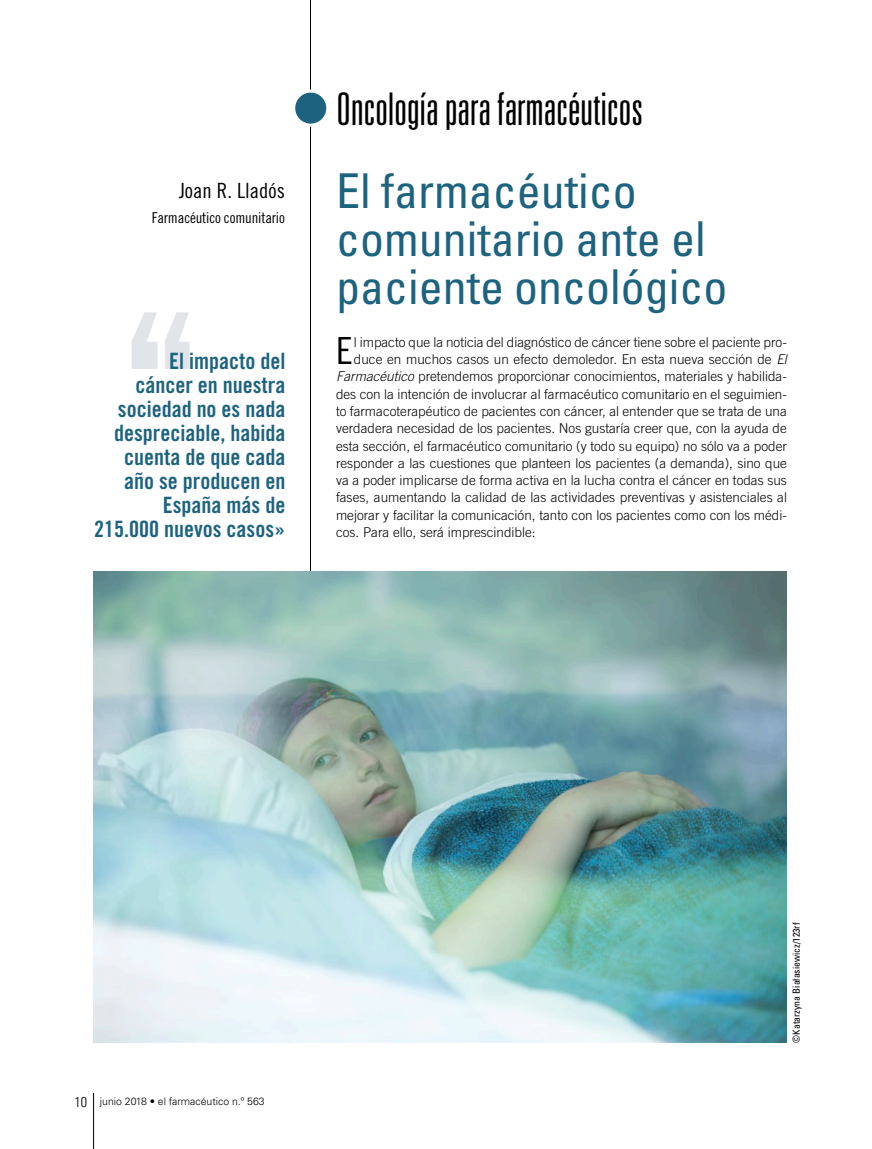
<style>
.page{position:relative;width:872px;height:1149px;background:#fff}
.page>*{position:absolute;margin:0;border:0;box-sizing:border-box;transform-origin:0 0}
.t1{font:condensed 48px/48px "Univers LT Std";color:#1d6380}
.t2{font:300 ultra-condensed 45px "Univers LT Std";color:#000}
.t3{font:37.35px "Trade Gothic LT Std Cn 18";color:#000}
.t4{font:22.5px/24px "Trade Gothic LT Std Bd Cn 20";color:#1d6380;text-align:right}
.t5{font:21px "Trade Gothic LT Std Cn 18";color:#000}
.t6{font:15px "Trade Gothic LT Std Cn 18";letter-spacing:-.01em;color:#000}
.t7{font:300 condensed 14.25px "Univers LT Std";color:#000}
.t8{font:300 13.5px "Trade Gothic LT Std";color:#000}
.t9{font:300 10.5px "Univers LT Std";color:#000}
.t10{font:condensed 9.75px "Univers LT Std";color:#000}
.s1{font-style:italic}
</style>
<div class="page">
<hr style="left:310px;top:0;width:1px;height:1042px;background:#000">
<hr style="left:93px;top:1092px;width:1px;height:56px;background:#000">
<div style="left:294px;top:91px;width:34px;height:34px;background:#1d6380;border-radius:50%"></div>
<div style="left:292px;top:90px;width:37px;height:37px;border:3px solid #fff;border-radius:50%"></div>
<svg style="left:165px;top:312px;width:24px;height:57px"></svg>
<svg style="left:132px;top:312px;width:25px;height:57px"></svg>
<img style="left:94px;top:571px;width:692px;height:471px">
<h3 class="t5" style="left:179px;top:178px;width:107px">Joan R. Lladós</h3>
<p class="t6" style="left:152px;top:209px;width:135px">Farmacéutico comunitario</p>
<h3 class="t4" style="left:94px;top:348px;width:193px">El impacto del<br>cáncer en nuestra sociedad no es nada despreciable, habida cuenta de que cada año se producen en<br>España más de<br>215.000 nuevos casos»</h3>
<h2 class="t2" style="left:336px;top:85px;width:308px">Oncología para farmacéuticos</h2>
<h1 class="t1" style="left:336px;top:166px;width:393px">El farmacéutico comunitario ante el paciente oncológico</h1>
<h3 class="t3" style="left:336px;top:328px;width:18px">E</h3>
<p class="t8" style="left:354px;top:334px;width:434px">l impacto que la noticia del diagnóstico de cáncer tiene sobre el paciente pro-</p>
<p class="t8" style="left:354px;top:351px;width:434px">duce en muchos casos un efecto demoledor. En esta nueva sección de <span class="s1">El</span></p>
<p class="t8" style="left:336px;top:368px;width:452px"><span class="s1">Farmacéutico</span> pretendemos proporcionar conocimientos, materiales y habilida-</p>
<p class="t8" style="left:336px;top:386px;width:452px">des con la intención de involucrar al farmacéutico comunitario en el seguimien-</p>
<p class="t8" style="left:336px;top:403px;width:452px">to farmacoterapéutico de pacientes con cáncer, al entender que se trata de una</p>
<p class="t8" style="left:336px;top:420px;width:452px">verdadera necesidad de los pacientes. Nos gustaría creer que, con la ayuda de</p>
<p class="t8" style="left:336px;top:437px;width:452px">esta sección, el farmacéutico comunitario (y todo su equipo) no sólo va a poder</p>
<p class="t8" style="left:336px;top:455px;width:452px">responder a las cuestiones que planteen los pacientes (a demanda), sino que</p>
<p class="t8" style="left:336px;top:472px;width:452px">va a poder implicarse de forma activa en la lucha contra el cáncer en todas sus</p>
<p class="t8" style="left:336px;top:489px;width:452px">fases, aumentando la calidad de las actividades preventivas y asistenciales al</p>
<p class="t8" style="left:336px;top:506px;width:452px">mejorar y facilitar la comunicación, tanto con los pacientes como con los médi-</p>
<p class="t8" style="left:336px;top:524px;width:201px">cos. Para ello, será imprescindible:</p>
<p class="t7" style="left:75px;top:1092px;width:14px">10</p>
<p class="t9" style="left:100px;top:1094px;width:166px">junio 2018 • el farmacéutico n.º 563</p>
<p class="t10" style="left:790px;top:1042px;width:121px;rotate:-90deg">©Katarzyna Białasiewicz/123rf</p>
</div>
